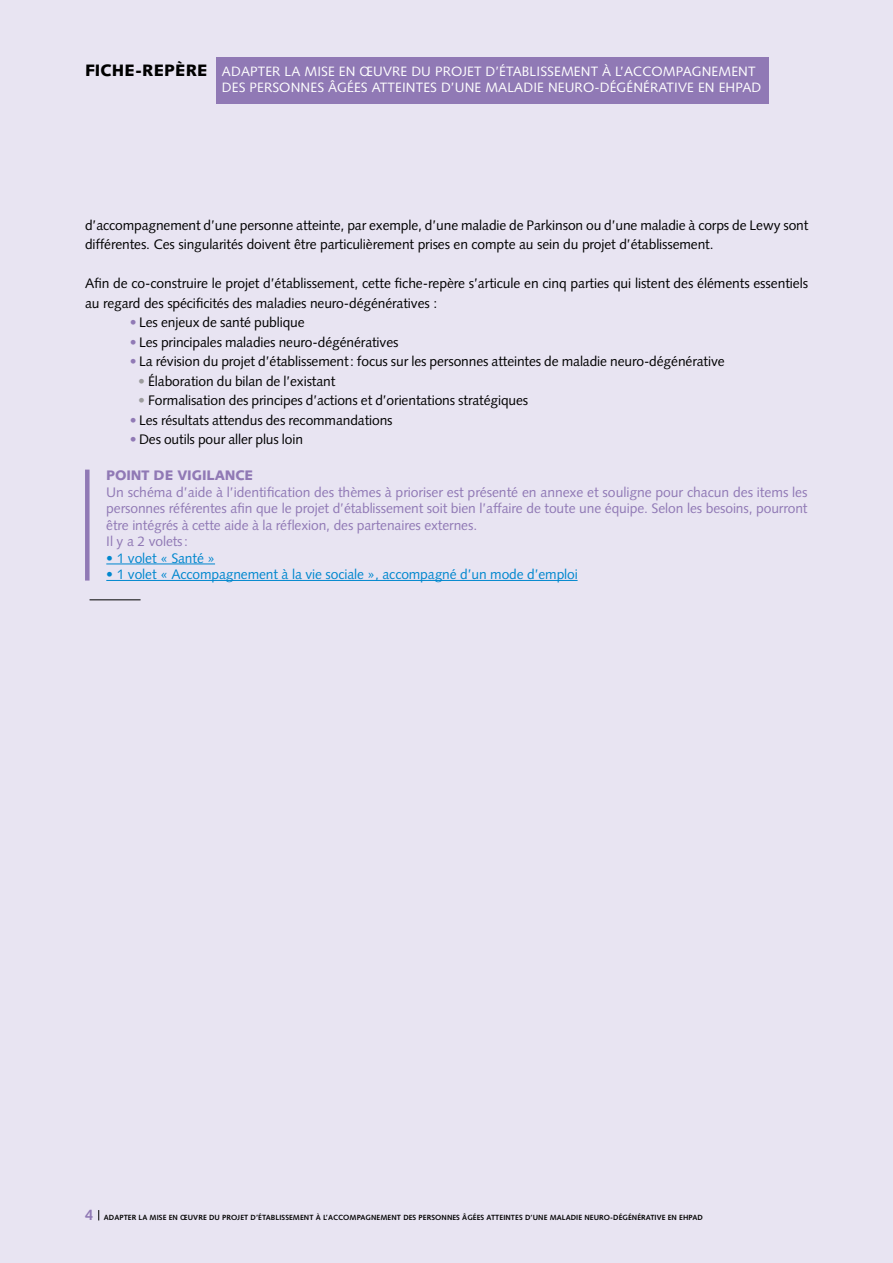
<style>
.page{position:relative;width:893px;height:1263px;background:#e8e4f2}
.page>*{position:absolute;margin:0;border:0;box-sizing:border-box;transform-origin:0 0}
.t1{font:700 15px "Syntax LT Std";color:#9079b5}
.t2{font:13.8px/19.5px "Syntax LT Std";letter-spacing:-.01em;color:#000}
.t3{font:13.8px/16.5px "Syntax LT Std";letter-spacing:-.01em;color:#9079b5}
.t4{font:13.8px "Syntax LT Std";letter-spacing:-.01em;color:#0087ce}
.t5{font:900 13.8px "Syntax LT Std";letter-spacing:-.01em;color:#9079b5}
.t6{font:13.5px/16.2px "Syntax LT Std";letter-spacing:.01em;color:#fff}
.t7{font:700 7.5px "Syntax LT Std";letter-spacing:.01em;color:#000}
.s1{font-weight:900;font-size:16.5px;color:#000}
.s2{color:#9079b5}
.s3{color:#9c9c9d}
</style>
<div class="page">
<div style="left:216px;top:57px;width:553px;height:47px;background:#9079b5"></div>
<hr style="left:106px;top:564px;width:109px;height:1px;background:#0087ce">
<hr style="left:106px;top:580px;width:472px;height:1px;background:#0087ce">
<hr style="left:90px;top:600px;width:51px;height:1px;background:#000">
<div style="left:85px;top:470px;width:5px;height:111px;background:#9079b5"></div>
<p class="t6" style="left:222px;top:63px;width:541px;text-indent:-137px"><span class="s1">FICHE-REPÈRE</span> ADAPTER LA MISE EN ŒUVRE DU PROJET D’ÉTABLISSEMENT À L’ACCOMPAGNEMENT<br>DES PERSONNES ÂGÉES ATTEINTES D’UNE MALADIE NEURO-DÉGÉNÉRATIVE EN EHPAD</p>
<p class="t2" style="left:85px;top:215px;width:725px">d’accompagnement d’une personne atteinte, par exemple, d’une maladie de Parkinson ou d’une maladie à corps de Lewy sont différentes. Ces singularités doivent être particulièrement prises en compte au sein du projet d’établissement.</p>
<p class="t2" style="left:85px;top:274px;width:725px">Afin de co-construire le projet d’établissement, cette fiche-repère s’articule en cinq parties qui listent des éléments essentiels au regard des spécificités des maladies neuro-dégénératives :</p>
<p class="t2" style="left:130px;top:313px;width:177px"><span class="s2">•</span> Les enjeux de santé publique</p>
<p class="t2" style="left:130px;top:332px;width:270px"><span class="s2">•</span> Les principales maladies neuro-dégénératives</p>
<p class="t2" style="left:130px;top:352px;width:597px"><span class="s2">•</span> La révision du projet d’établissement: focus sur les personnes atteintes de maladie neuro-dégénérative</p>
<p class="t2" style="left:138px;top:371px;width:199px"><span class="s3">•</span> Élaboration du bilan de l’existant</p>
<p class="t2" style="left:138px;top:391px;width:392px"><span class="s3">•</span> Formalisation des principes d’actions et d’orientations stratégiques</p>
<p class="t2" style="left:130px;top:410px;width:264px"><span class="s2">•</span> Les résultats attendus des recommandations</p>
<p class="t2" style="left:130px;top:430px;width:175px"><span class="s2">•</span> Des outils pour aller plus loin</p>
<p class="t5" style="left:106px;top:467px;width:148px">POINT DE VIGILANCE</p>
<p class="t3" style="left:106px;top:484px;width:703px">Un schéma d’aide à l’identification des thèmes à prioriser est présenté en annexe et souligne pour chacun des items les personnes référentes afin que le projet d’établissement soit bien l’affaire de toute une équipe. Selon les besoins, pourront être intégrés à cette aide à la réflexion, des partenaires externes.<br>Il y a 2 volets:</p>
<p class="t4" style="left:106px;top:550px;width:110px">• 1 volet « Santé »</p>
<p class="t4" style="left:106px;top:566px;width:473px">• 1 volet « Accompagnement à la vie sociale », accompagné d’un mode d’emploi</p>
<p class="t1" style="left:85px;top:1207px;width:10px">4</p>
<p class="t7" style="left:104px;top:1213px;width:601px">ADAPTER LA MISE EN ŒUVRE DU PROJET D’ÉTABLISSEMENT À L’ACCOMPAGNEMENT DES PERSONNES ÂGÉES ATTEINTES D’UNE MALADIE NEURO-DÉGÉNÉRATIVE EN EHPAD</p>
</div>
